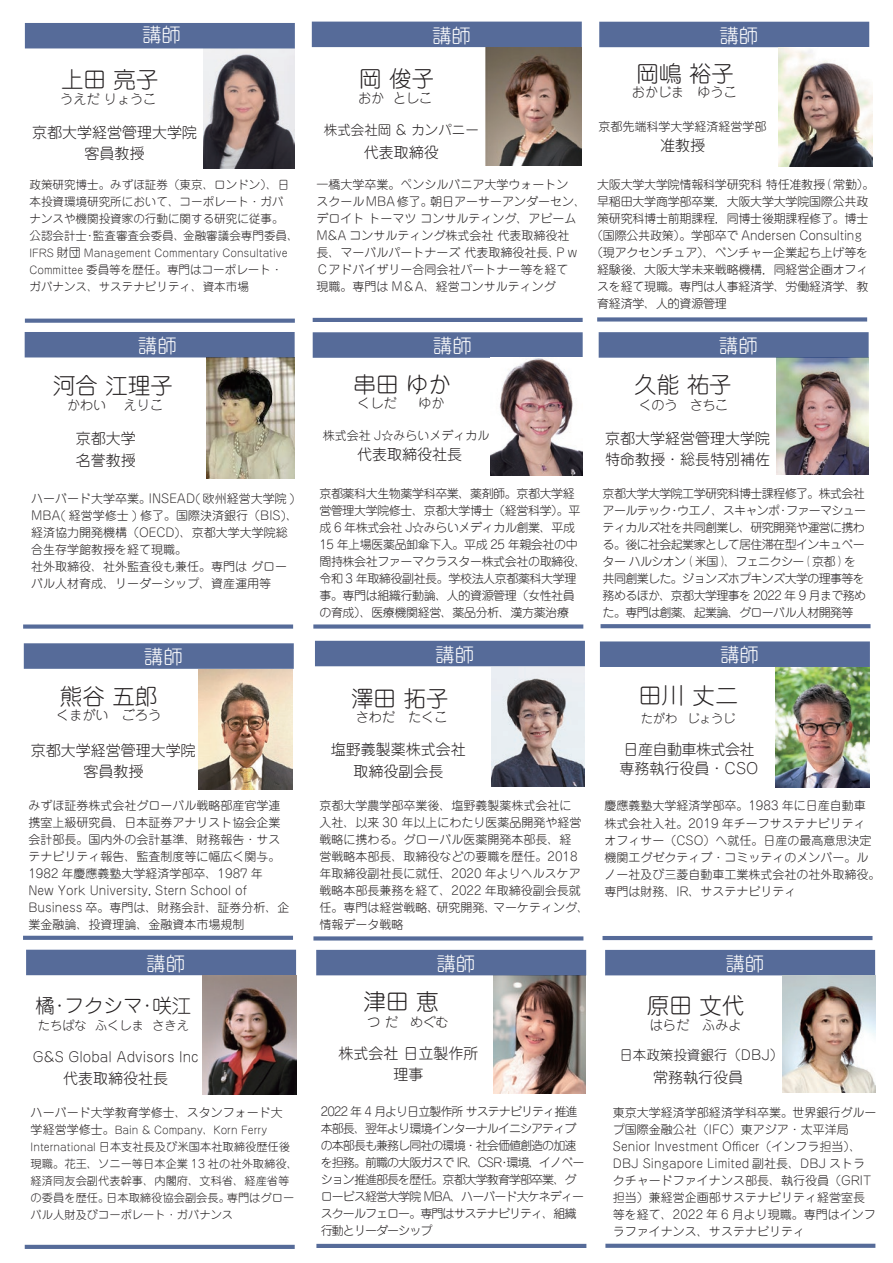
<style>
.page{position:relative;width:893px;height:1263px;background:#fff}
.page>*{position:absolute;margin:0;border:0;box-sizing:border-box;transform-origin:0 0}
.t1{font:300 22.5px "Jun 101 Pro";color:#231f20}
.t2{font:300 19.5px "Jun 101 Pro";color:#fff}
.t3{font:300 19.5px "Jun 101 Pro";color:#231f20}
.t4{font:300 15px/21.3px "Jun 101 Pro";color:#231f20;text-align:center}
.t5{font:300 15px/18.9px "Jun 101 Pro";letter-spacing:-.035em;color:#231f20}
.t6{font:300 13.5px "Jun 101 Pro";color:#231f20}
.t7{font:300 13.05px "Jun 101 Pro";color:#231f20}
.t8{font:300 12.3px "Jun 101 Pro";color:#231f20}
.t9{font:300 12px/17px "Jun 101 Pro";color:#231f20}
.t10{font:300 12px/17px "Jun 101 Pro";letter-spacing:-.05em;color:#231f20}
.t11{font:300 12px "Jun 101 Pro";letter-spacing:-.02em;color:#231f20}
.t12{font:300 12px/17px "Jun 101 Pro";letter-spacing:-.035em;color:#231f20}
.t13{font:300 12px/17px "Jun 101 Pro";letter-spacing:-.075em;color:#231f20}
.t14{font:300 11.55px/17.1px "Jun 101 Pro";color:#231f20}
.t15{font:300 11.25px/17px "Jun 101 Pro";color:#231f20}
.t16{font:300 10.5px "Jun 101 Pro";color:#231f20}
.s1{font-size:12px}
.s2{font-size:10.5px}
</style>
<div class="page">
<svg style="left:605px;top:1244px;width:270px;height:4px"></svg>
<div style="left:605px;top:950px;width:270px;height:25px;background:#566b99"></div>
<img style="left:783px;top:975px;width:92px;height:118px">
<img style="left:493px;top:975px;width:93px;height:118px">
<div style="left:316px;top:950px;width:270px;height:25px;background:#566b99"></div>
<hr style="left:25px;top:1245px;width:270px;height:4px;background:#566b99">
<div style="left:26px;top:950px;width:270px;height:25px;background:#566b99"></div>
<img style="left:203px;top:975px;width:93px;height:120px">
<hr style="left:602px;top:936px;width:270px;height:4px;background:#566b99">
<div style="left:600px;top:641px;width:270px;height:26px;background:#566b99"></div>
<img style="left:775px;top:668px;width:94px;height:119px">
<img style="left:491px;top:667px;width:94px;height:119px">
<svg style="left:313px;top:936px;width:270px;height:4px"></svg>
<div style="left:315px;top:641px;width:270px;height:25px;background:#566b99"></div>
<div style="left:24px;top:643px;width:270px;height:26px;background:#566b99"></div>
<svg style="left:23px;top:936px;width:270px;height:4px"></svg>
<img style="left:199px;top:670px;width:94px;height:119px">
<img style="left:776px;top:358px;width:92px;height:117px">
<div style="left:599px;top:332px;width:270px;height:26px;background:#566b99"></div>
<svg style="left:601px;top:624px;width:269px;height:4px"></svg>
<div style="left:313px;top:624px;width:270px;height:5px;background:#566b99"></div>
<div style="left:313px;top:332px;width:270px;height:26px;background:#566b99"></div>
<img style="left:490px;top:358px;width:92px;height:117px">
<img style="left:206px;top:357px;width:89px;height:121px">
<div style="left:23px;top:624px;width:270px;height:5px;background:#566b99"></div>
<div style="left:25px;top:332px;width:270px;height:25px;background:#566b99"></div>
<div style="left:597px;top:317px;width:270px;height:5px;background:#566b99"></div>
<div style="left:599px;top:22px;width:270px;height:25px;background:#566b99"></div>
<img style="left:779px;top:48px;width:93px;height:118px">
<div style="left:312px;top:22px;width:270px;height:25px;background:#566b99"></div>
<img style="left:485px;top:47px;width:97px;height:118px">
<hr style="left:313px;top:318px;width:270px;height:4px;background:#566b99">
<hr style="left:316px;top:1244px;width:270px;height:4px;background:#566b99">
<img style="left:204px;top:49px;width:91px;height:119px">
<svg style="left:25px;top:319px;width:270px;height:4px"></svg>
<div style="left:25px;top:23px;width:270px;height:25px;background:#566b99"></div>
<h2 class="t2" style="left:142px;top:19px;width:40px">講師</h2>
<h1 class="t1" style="left:61px;top:62px;width:99px">上田亮子</h1>
<p class="t7" style="left:60px;top:89px;width:98px">うえだりょうこ</p>
<p class="t4" style="left:32px;top:120px;width:166px">京都大学経営管理大学院客員教授</p>
<p class="t14" style="left:29px;top:174px;width:271px">政策研究博士。みずほ証券（東京、ロンドン）、日本投資環境研究所において、コーポレート・ガバ<br>ナンスや機関投資家の行動に関する研究に従事。<br>公認会計士・監査審査会委員、金融審議会専門委員<span class="s1">、</span></p>
<p class="t16" style="left:29px;top:245px;width:260px">IFRS <span class="s1">財団</span> Management Commentary Consultative</p>
<p class="t14" style="left:29px;top:260px;width:255px"><span class="s2">Committee</span> 委員等を歴任。専門はコーポレート・ガバナンス、サステナビリティ、資本市場</p>
<h2 class="t2" style="left:138px;top:330px;width:40px">講師</h2>
<h1 class="t1" style="left:53px;top:368px;width:121px">河合江理子</h1>
<p class="t7" style="left:67px;top:395px;width:41px">かわい</p>
<p class="t7" style="left:124px;top:395px;width:41px">えりこ</p>
<p class="t4" style="left:76px;top:426px;width:62px;text-align:left">京都大学名誉教授</p>
<p class="t9" style="left:31px;top:489px;width:268px">ハーバード大学卒業。INSEAD( 欧州経営大学院 )<br>MBA( 経営学修士 ) 修了。国際決済銀行（BIS)、経済協力開発機構（OECD)、京都大学大学院総合生存学館教授を経て現職。<br>社外取締役、社外監査役も兼任。専門はグローバル人材育成、リーダーシップ、資産運用等</p>
<h2 class="t2" style="left:144px;top:641px;width:40px">講師</h2>
<h1 class="t1" style="left:60px;top:679px;width:99px">熊谷五郎</h1>
<p class="t7" style="left:56px;top:705px;width:106px">くまがい　ごろう</p>
<p class="t4" style="left:31px;top:738px;width:167px">京都大学経営管理大学院客員教授</p>
<p class="t9" style="left:28px;top:795px;width:263px">みずほ証券株式会社グローバル戦略部産官学連携室上級研究員、日本証券アナリスト協会企業会計部長。国内外の会計基準、財務報告・サステナビリティ報告、監査制度等に幅広く関与。<br>1982 年慶應義塾大学経済学部卒、1987 年<br>New York University, Stern School of<br>Business 卒。専門は、財務会計、証券分析、企業金融論、投資理論、金融資本市場規制</p>
<h2 class="t2" style="left:146px;top:948px;width:40px">講師</h2>
<h2 class="t3" style="left:35px;top:990px;width:157px">橘･フクシマ･咲江</h2>
<p class="t8" style="left:38px;top:1015px;width:152px">たちばな ふくしま さきえ</p>
<p class="t6" style="left:33px;top:1046px;width:168px">G&amp;S Global Advisors Inc</p>
<p class="t4" style="left:63px;top:1066px;width:107px">代表取締役社長</p>
<p class="t9" style="left:31px;top:1103px;width:253px">ハーバード大学教育学修士、スタンフォード大</p>
<p class="t16" style="left:31px;top:1122px;width:238px"><span class="s1">学経営学修士。</span>Bain &amp; Company、Korn Ferry</p>
<p class="t15" style="left:31px;top:1137px;width:269px"><span class="s2">International</span> 日本支社長及び米国本社取締役歴任後現職。花王、ソニー等日本企業 13 社の社外取締役、経済同友会副代表幹事、内閣府、文科省、経産省等の委員を歴任。日本取締役協会副会長。専門はグローバル人財及びコーポレート・ガバナンス</p>
<h2 class="t2" style="left:432px;top:20px;width:40px">講師</h2>
<h1 class="t1" style="left:359px;top:60px;width:76px">岡俊子</h1>
<p class="t7" style="left:358px;top:88px;width:76px">おか としこ</p>
<p class="t6" style="left:324px;top:120px;width:156px">株式会社岡 &amp; カンパニー</p>
<p class="t4" style="left:364px;top:140px;width:76px">代表取締役</p>
<p class="t9" style="left:316px;top:175px;width:271px">一橋大学卒業。ペンシルバニア大学ウォートン<br>スクールMBA修了。朝日アーサーアンダーセン、デロイトトーマツコンサルティング、アビーム<br>M&amp;A コンサルティング株式会社代表取締役社<br>長、マーバルパートナーズ代表取締役社長、Ｐｗ<br>Ｃアドバイザリー合同会社パートナー等を経て<br>現職。専門は M＆A、経営コンサルティング</p>
<h2 class="t2" style="left:719px;top:20px;width:40px">講師</h2>
<h1 class="t1" style="left:636px;top:55px;width:99px">岡嶋裕子</h1>
<p class="t7" style="left:632px;top:81px;width:106px">おかじま　ゆうこ</p>
<p class="t9" style="left:599px;top:117px;width:169px">京都先端科学大学経済経営学部</p>
<p class="t4" style="left:660px;top:133px;width:46px">准教授</p>
<p class="t11" style="left:597px;top:175px;width:279px">大阪大学大学院情報科学研究科特任准教授 ( 常勤）。</p>
<p class="t11" style="left:597px;top:192px;width:273px">早稲田大学商学部卒業，大阪大学大学院国際公共政</p>
<p class="t11" style="left:597px;top:209px;width:273px">策研究科博士前期課程，同博士後期課程修了。博士</p>
<p class="t11" style="left:591px;top:226px;width:272px">（国際公共政策）。学部卒で Andersen Consulting</p>
<p class="t11" style="left:591px;top:243px;width:279px">（現アクセンチュア）、ベンチャー企業起ち上げ等を</p>
<p class="t11" style="left:597px;top:260px;width:273px">経験後、大阪大学未来戦略機構，同経営企画オフィ</p>
<p class="t11" style="left:597px;top:277px;width:273px">スを経て現職。専門は人事経済学、労働経済学、教</p>
<p class="t11" style="left:597px;top:294px;width:131px">育経済学、人的資源管理</p>
<h2 class="t2" style="left:433px;top:330px;width:40px">講師</h2>
<h2 class="t2" style="left:719px;top:330px;width:40px">講師</h2>
<h1 class="t1" style="left:354px;top:366px;width:99px">串田ゆか</h1>
<p class="t7" style="left:357px;top:393px;width:41px">くしだ</p>
<p class="t7" style="left:418px;top:393px;width:28px">ゆか</p>
<h1 class="t1" style="left:634px;top:367px;width:99px">久能祐子</h1>
<p class="t7" style="left:639px;top:394px;width:91px">くのう　さちこ</p>
<p class="t4" style="left:605px;top:426px;width:166px;text-align:left">京都大学経営管理大学院特命教授・総長特別補佐</p>
<p class="t10" style="left:603px;top:483px;width:265px">京都大学大学院工学研究科博士課程修了。株式会社アールテック・ウエノ、スキャンポ・ファーマシューティカルズ社を共同創業し、研究開発や運営に携わる。後に社会起業家として居住滞在型インキュベーターハルシオン ( 米国 )、フェニクシー ( 京都 ) を共同創業した。ジョンズホプキンズ大学の理事等を務めるほか、京都大学理事を 2022 年 9 月まで務めた。専門は創薬、起業論、グローバル人材開発等</p>
<p class="t9" style="left:323px;top:425px;width:168px">株式会社 J☆みらいメディカル</p>
<p class="t4" style="left:357px;top:442px;width:106px">代表取締役社長</p>
<p class="t12" style="left:319px;top:484px;width:269px">京都薬科大生物薬学科卒業、薬剤師。京都大学経営管理大学院修士、京都大学博士（経営科学）。平成 6 年株式会社 J☆みらいメディカル創業、平成<br>15 年上場医薬品卸傘下入。平成 25 年親会社の中間持株会社ファーマクラスター株式会社の取締役、令和 3 年取締役副社長。学校法人京都薬科大学理事。専門は組織行動論、人的資源管理（女性社員の育成）、医療機関経営、薬品分析、漢方薬治療</p>
<h2 class="t2" style="left:435px;top:639px;width:40px">講師</h2>
<h1 class="t1" style="left:351px;top:681px;width:99px">澤田拓子</h1>
<p class="t7" style="left:356px;top:707px;width:93px">さわだ　たくこ</p>
<p class="t4" style="left:331px;top:737px;width:137px">塩野義製薬株式会社取締役副会長</p>
<p class="t9" style="left:319px;top:795px;width:271px">京都大学農学部卒業後、塩野義製薬株式会社に<br>入社、以来 30 年以上にわたり医薬品開発や経営戦略に携わる。グローバル医薬開発本部長、経<br>営戦略本部長、取締役などの要職を歴任。2018年取締役副社長に就任、2020 年よりヘルスケア戦略本部長兼務を経て、2022 年取締役副会長就任。専門は経営戦略、研究開発、マーケティング、情報データ戦略</p>
<h2 class="t2" style="left:436px;top:948px;width:40px">講師</h2>
<h1 class="t1" style="left:364px;top:984px;width:76px">津田恵</h1>
<p class="t7" style="left:354px;top:1011px;width:96px">　つ だ めぐむ</p>
<p class="t4" style="left:338px;top:1040px;width:141px">株式会社日立製作所理事</p>
<p class="t13" style="left:321px;top:1101px;width:265px">2022 年 4 月より日立製作所サステナビリティ推進本部長、翌年より環境インターナルイニシアティブの本部長も兼務し同社の環境・社会価値創造の加速を担務。前職の大阪ガスで IR、CSR・環境、イノベーション推進部長を歴任。京都大学教育学部卒業、グロービス経営大学院 MBA、ハーバード大ケネディースクールフェロー。専門はサステナビリティ、組織行動とリーダーシップ</p>
<h2 class="t2" style="left:720px;top:640px;width:40px">講師</h2>
<h1 class="t1" style="left:639px;top:677px;width:101px">田川丈二</h1>
<p class="t8" style="left:641px;top:708px;width:96px">たがわ じょうじ</p>
<p class="t5" style="left:620px;top:738px;width:140px">日産自動車株式会社専務執行役員・CSO</p>
<p class="t9" style="left:604px;top:796px;width:278px">慶應義塾大学経済学部卒。1983 年に日産自動車株式会社入社。2019 年チーフサステナビリティオフィサー（CSO）へ就任。日産の最高意思決定機関エグゼクティブ・コミッティのメンバー。ルノー社及び三菱自動車工業株式会社の社外取締役。専門は財務、IR、サステナビリティ</p>
<h2 class="t2" style="left:725px;top:948px;width:40px">講師</h2>
<h1 class="t1" style="left:647px;top:988px;width:99px">原田文代</h1>
<p class="t7" style="left:650px;top:1015px;width:93px">はらだ　ふみよ</p>
<p class="t6" style="left:619px;top:1044px;width:165px">日本政策投資銀行（DBJ）</p>
<p class="t4" style="left:653px;top:1064px;width:91px">常務執行役員</p>
<p class="t9" style="left:613px;top:1103px;width:265px">東京大学経済学部経済学科卒業。世界銀行グループ国際金融公社（IFC）東アジア・太平洋局<br>Senior Investment Officer（インフラ担当）、<br>DBJ Singapore Limited 副社長、DBJ ストラクチャードファイナンス部長、執行役員（GRIT担当）兼経営企画部サステナビリティ経営室長等を経て、2022 年 6 月より現職。専門はインフラファイナンス、サステナビリティ</p>
</div>
